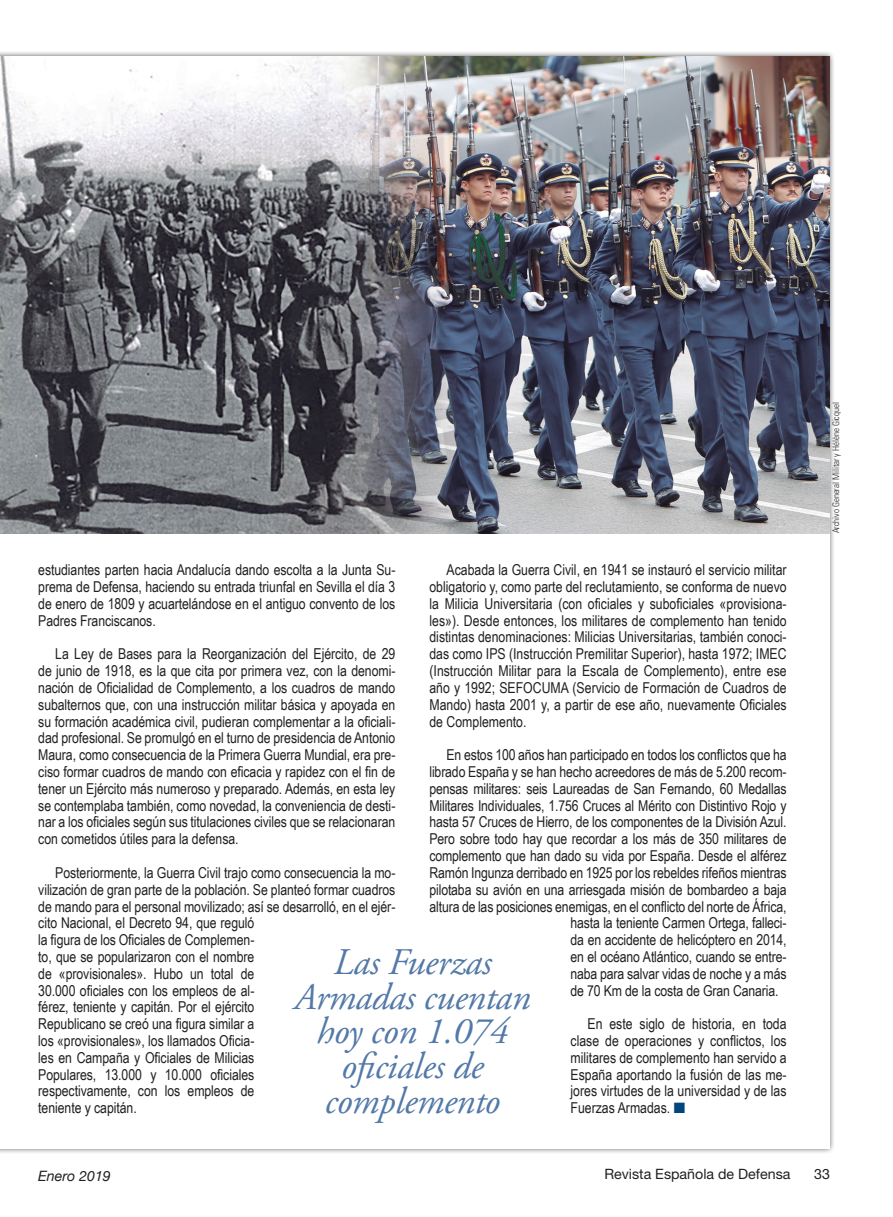
<style>
.page{position:relative;width:893px;height:1217px;background:#fff}
.page>*{position:absolute;margin:0;border:0;box-sizing:border-box;transform-origin:0 0}
.Sumarioaviación{font:italic 37.5px/34.5px "Adobe Garamond Pro";letter-spacing:-.01em;color:#5379a8;text-align:center}
.Texto_apoyo{font:15px/16.8px "Arial Narrow";letter-spacing:-.005em;color:#231f20;text-align:justify}
.t1{font:14.25px "Helvetica Neue";color:#231f20}
.t2{font:italic 14.25px "Helvetica Neue";color:#231f20}
.Crédito_foto{font:300 condensed 9px "Univers";letter-spacing:-.005em;color:#231f20}
.s1{color:#00467e}
</style>
<div class="page">
<img style="left:0;top:56px;width:829px;height:477px">
<p class="Texto_apoyo" style="left:38px;top:561px;width:359px">estudiantes parten hacia Andalucía dando escolta a la Junta Su&shy;prema de Defensa, haciendo su entrada triunfal en Sevilla el día 3 de enero de 1809 y acuartelándose en el antiguo convento de los Padres Franciscanos.</p>
<p class="Texto_apoyo" style="left:38px;top:645px;width:359px;text-indent:17px">La Ley de Bases para la Reorganización del Ejército, de 29 de junio de 1918, es la que cita por primera vez, con la denomi&shy;nación de Oficialidad de Complemento, a los cuadros de mando subalternos que, con una instrucción militar básica y apoyada en su formación académica civil, pudieran complementar a la oficiali&shy;dad profesional. Se promulgó en el turno de presidencia de Antonio Maura, como consecuencia de la Primera Guerra Mundial, era pre&shy;ciso formar cuadros de mando con eficacia y rapidez con el fin de tener un Ejército más numeroso y preparado. Además, en esta ley se contemplaba también, como novedad, la conveniencia de desti&shy;nar a los oficiales según sus titulaciones civiles que se relacionaran con cometidos útiles para la defensa.</p>
<p class="Texto_apoyo" style="left:38px;top:863px;width:359px;text-align:left;text-indent:17px">Posteriormente, la Guerra Civil trajo como consecuencia la mo&shy;vilización de gran parte de la población. Se planteó formar cuadros de mando para el personal movilizado; así se desarrolló, en el ejér&shy;cito Nacional, el Decreto 94, que reguló<br>la figura de los Oficiales de Complemen-<br>to, que se popularizaron con el nombre<br>de «provisionales». Hubo un total de<br>30.000 oficiales con los empleos de al-<br>férez, teniente y capitán. Por el ejército<br>Republicano se creó una figura similar a<br>los «provisionales», los llamados Oficia-<br>les en Campaña y Oficiales de Milicias<br>Populares, 13.000 y 10.000 oficiales<br>respectivamente, con los empleos de<br>teniente y capitán.</p>
<p class="Texto_apoyo" style="left:429px;top:561px;width:359px;text-indent:17px">Acabada la Guerra Civil, en 1941 se instauró el servicio militar obligatorio y, como parte del reclutamiento, se conforma de nuevo la Milicia Universitaria (con oficiales y suboficiales «provisiona&shy;les»). Desde entonces, los militares de complemento han tenido distintas denominaciones: Milicias Universitarias, también conoci&shy;das como IPS (Instrucción Premilitar Superior), hasta 1972; IMEC (Instrucción Militar para la Escala de Complemento), entre ese año y 1992; SEFOCUMA (Servicio de Formación de Cuadros de Mando) hasta 2001 y, a partir de ese año, nuevamente Oficiales de Complemento.</p>
<p class="Texto_apoyo" style="left:446px;top:745px;width:342px">En estos 100 años han participado en todos los conflictos que ha</p>
<p class="Texto_apoyo" style="left:429px;top:762px;width:359px">librado España y se han hecho acreedores de más de 5.200 recom-</p>
<p class="Texto_apoyo" style="left:429px;top:779px;width:359px">pensas militares: seis Laureadas de San Fernando, 60 Medallas</p>
<p class="Texto_apoyo" style="left:429px;top:796px;width:359px">Militares Individuales, 1.756 Cruces al Mérito con Distintivo Rojo y</p>
<p class="Texto_apoyo" style="left:429px;top:813px;width:359px">hasta 57 Cruces de Hierro, de los componentes de la División Azul.</p>
<p class="Texto_apoyo" style="left:429px;top:829px;width:359px">Pero sobre todo hay que recordar a los más de 350 militares de</p>
<p class="Texto_apoyo" style="left:429px;top:846px;width:359px">complemento que han dado su vida por España. Desde el alférez</p>
<p class="Texto_apoyo" style="left:429px;top:863px;width:359px">Ramón Ingunza derribado en 1925 por los rebeldes rifeños mientras</p>
<p class="Texto_apoyo" style="left:429px;top:880px;width:359px">pilotaba su avión en una arriesgada misión de bombardeo a baja</p>
<p class="Texto_apoyo" style="left:429px;top:897px;width:359px">altura de las posiciones enemigas, en el conflicto del norte de África,</p>
<p class="Texto_apoyo" style="left:570px;top:913px;width:218px">hasta la teniente Carmen Ortega, falleci-</p>
<p class="Texto_apoyo" style="left:570px;top:930px;width:218px">da en accidente de helicóptero en 2014,</p>
<p class="Texto_apoyo" style="left:570px;top:947px;width:218px">en el océano Atlántico, cuando se entre-</p>
<p class="Texto_apoyo" style="left:570px;top:964px;width:218px">naba para salvar vidas de noche y a más</p>
<p class="Texto_apoyo" style="left:570px;top:981px;width:209px">de 70 Km de la costa de Gran Canaria.</p>
<p class="Texto_apoyo" style="left:570px;top:1014px;width:218px;text-indent:17px">En este siglo de historia, en toda clase de operaciones y conflictos, los militares de complemento han servido a España aportando la fusión de las me&shy;jores virtudes de la universidad y de las Fuerzas Armadas. <span class="s1">■</span></p>
<p class="Sumarioaviación" style="left:294px;top:946px;width:238px">Las Fuerzas<br>Armadas cuentan hoy con 1.074 oficiales de complemento</p>
<p class="Crédito_foto" style="left:831px;top:533px;width:133px;rotate:-90deg">Archivo General Militar y Hélène Gicquel</p>
<p class="t2" style="left:38px;top:1165px;width:74px">Enero 2019</p>
<p class="t1" style="left:604px;top:1164px;width:188px">Revista Española de Defensa</p>
<p class="t1" style="left:814px;top:1164px;width:17px">33</p>
</div>
